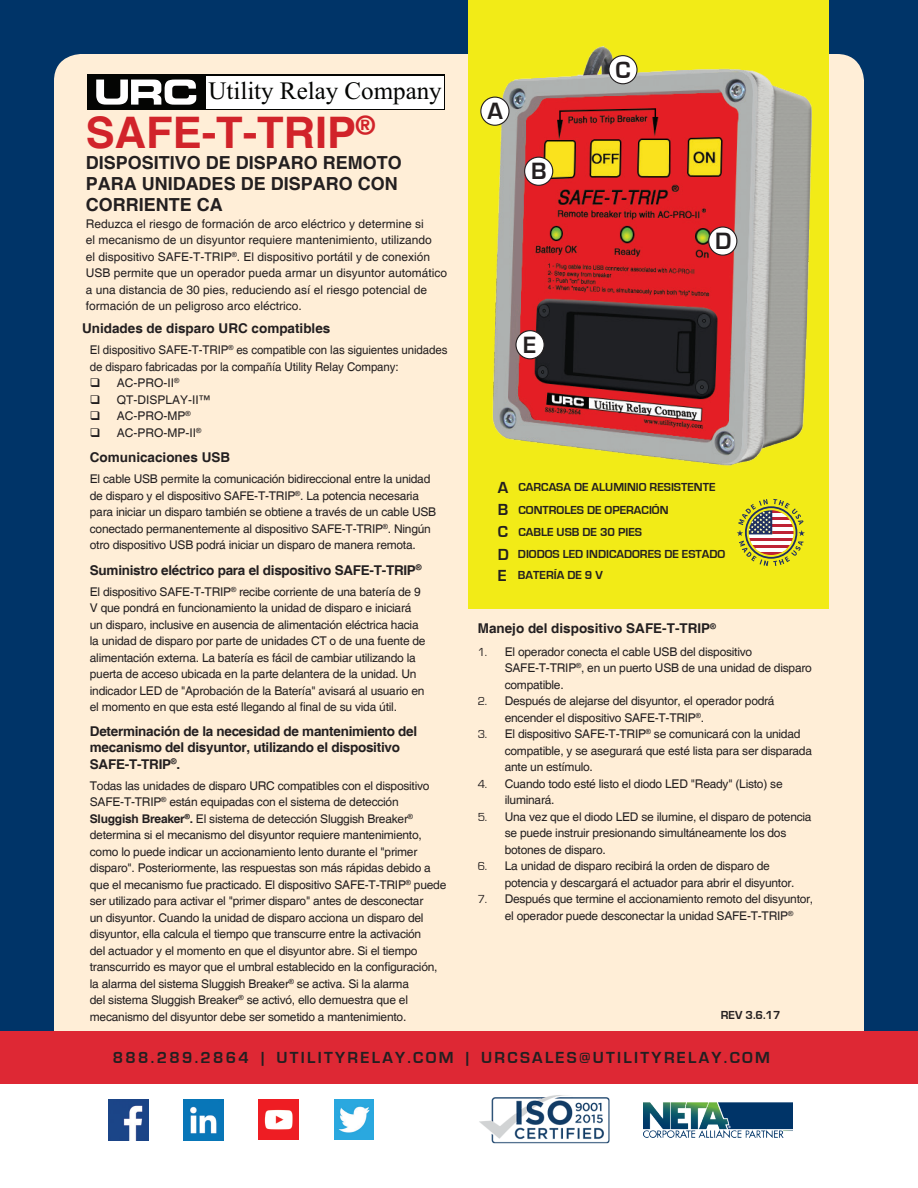
<style>
.page{position:relative;width:918px;height:1188px;background:#fff}
.page>*{position:absolute;margin:0;border:0;box-sizing:border-box;transform-origin:0 0}
.t1{font:700 43.5px "Helvetica";color:#d1232a}
.t2{font:25.05px "Times New Roman";color:#040503}
.t3{font:700 24.3px "Eurostile";color:#231f20}
.t4{font:700 18px/21px "Helvetica";color:#231f20}
.t5{font:700 16.5px "Eurostile";letter-spacing:.14em;color:#231f20}
.Bullets{font:700 13.5px/16.5px "Helvetica";letter-spacing:-.02em;color:#231f20}
.Bullets-2{font:700 13.5px "Helvetica";color:#231f20}
.Bullets-3{font:12px/16.5px "Helvetica";letter-spacing:-.02em;color:#231f20}
.Bullets-4{font:12px/16.5px "Helvetica";color:#231f20}
.Bullets-5{font:12px/16.5px "Helvetica";letter-spacing:-.02em;color:#231f20;scale:.96 1}
.t6{font:700 12px "Eurostile";color:#231f20}
.s1{font-weight:700}
.s2{font-family:"Eurostile"}
</style>
<div class="page">
<div style="left:0;top:0;width:918px;height:1163px;background:#003468"></div>
<div style="left:54px;top:54px;width:810px;height:1029px;background:#ffeed7;border-radius:27px"></div>
<div style="left:0;top:1083px;width:918px;height:105px;background:#fff"></div>
<div style="left:0;top:1031px;width:918px;height:52px;background:#de2834"></div>
<img style="left:644px;top:1102px;width:149px;height:36px">
<img style="left:108px;top:1099px;width:40px;height:41px">
<img style="left:184px;top:1099px;width:39px;height:41px">
<img style="left:335px;top:1100px;width:39px;height:40px">
<img style="left:259px;top:1100px;width:40px;height:40px">
<div style="left:468px;top:0;width:360px;height:608px;background:#f2eb17"></div>
<svg style="left:87px;top:75px;width:358px;height:35px;fill:#040503"></svg>
<div style="left:206px;top:76px;width:237px;height:32px;background:#fff"></div>
<svg style="left:96px;top:80px;width:100px;height:25px"></svg>
<img style="left:480px;top:40px;width:349px;height:431px">
<div style="left:516px;top:331px;width:28px;height:28px;background:#fff;border-radius:50%"></div>
<div style="left:515px;top:330px;width:30px;height:29px;border:1px solid #231f20;border-radius:50%"></div>
<div style="left:609px;top:56px;width:28px;height:28px;background:#fff;border-radius:50%"></div>
<div style="left:608px;top:55px;width:30px;height:29px;border:1px solid #231f20;border-radius:50%"></div>
<div style="left:709px;top:227px;width:28px;height:28px;background:#fff;border-radius:50%"></div>
<div style="left:708px;top:226px;width:29px;height:30px;border:1px solid #231f20;border-radius:50%"></div>
<div style="left:481px;top:97px;width:28px;height:28px;background:#fff;border-radius:50%"></div>
<div style="left:480px;top:97px;width:30px;height:29px;border:1px solid #231f20;border-radius:50%"></div>
<div style="left:525px;top:157px;width:28px;height:28px;background:#fff;border-radius:50%"></div>
<div style="left:524px;top:157px;width:29px;height:29px;border:1px solid #231f20;border-radius:50%"></div>
<svg style="left:737px;top:499px;width:68px;height:67px"></svg>
<img style="left:479px;top:1095px;width:131px;height:49px">
<p class="t2" style="left:208px;top:74px;width:235px">Utility Relay Company</p>
<p class="t1" style="left:86px;top:107px;width:291px">SAFE-T-TRIP<sup>®</sup></p>
<p class="t4" style="left:86px;top:153px;width:318px">DISPOSITIVO DE DISPARO REMOTO<br>PARA UNIDADES DE DISPARO CON<br>CORRIENTE CA</p>
<p class="Bullets-4" style="left:86px;top:216px;width:363px">Reduzca el riesgo de formación de arco eléctrico y determine si<br>el mecanismo de un disyuntor requiere mantenimiento, utilizando<br>el dispositivo SAFE-T-TRIP<sup>®</sup>. El dispositivo portátil y de conexión USB permite que un operador pueda armar un disyuntor automático a una distancia de 30 pies, reduciendo así el riesgo potencial de formación de un peligroso arco eléctrico.</p>
<p class="Bullets-2" style="left:82px;top:320px;width:250px">Unidades de disparo URC compatibles</p>
<p class="Bullets-5" style="left:90px;top:342px;width:374px">El dispositivo SAFE-T-TRIP<sup>®</sup> es compatible con las siguientes unidades de disparo fabricadas por la compañía Utility Relay Company:</p>
<p class="Bullets-3" style="left:117px;top:375px;width:64px">AC-PRO-II<sup>®</sup></p>
<p class="Bullets-4" style="left:117px;top:392px;width:96px">QT-DISPLAY-II™</p>
<p class="Bullets-3" style="left:117px;top:408px;width:75px">AC-PRO-MP<sup>®</sup></p>
<p class="Bullets-3" style="left:117px;top:425px;width:86px">AC-PRO-MP-II<sup>®</sup></p>
<p class="Bullets-2" style="left:90px;top:449px;width:142px">Comunicaciones USB</p>
<p class="Bullets-3" style="left:90px;top:471px;width:348px">El cable USB permite la comunicación bidireccional entre la unidad de disparo y el dispositivo SAFE-T-TRIP<sup>®</sup>. La potencia necesaria para iniciar un disparo también se obtiene a través de un cable USB conectado permanentemente al dispositivo SAFE-T-TRIP<sup>®</sup>. Ningún otro dispositivo USB podrá iniciar un disparo de manera remota.</p>
<p class="Bullets" style="left:90px;top:562px;width:333px">Suministro eléctrico para el dispositivo SAFE-T-TRIP<sup>®</sup></p>
<p class="Bullets-3" style="left:90px;top:584px;width:337px">El dispositivo SAFE-T-TRIP<sup>®</sup> recibe corriente de una batería de 9<br>V que pondrá en funcionamiento la unidad de disparo e iniciará un disparo, inclusive en ausencia de alimentación eléctrica hacia la unidad de disparo por parte de unidades CT o de una fuente de alimentación externa. La batería es fácil de cambiar utilizando la puerta de acceso ubicada en la parte delantera de la unidad. Un indicador LED de "Aprobación de la Batería" avisará al usuario en el momento en que esta esté llegando al final de su vida útil.</p>
<p class="Bullets" style="left:90px;top:723px;width:329px">Determinación de la necesidad de mantenimiento del mecanismo del disyuntor, utilizando el dispositivo<br>SAFE-T-TRIP<sup>®</sup>.</p>
<p class="Bullets-3" style="left:90px;top:778px;width:358px">Todas las unidades de disparo URC compatibles con el dispositivo SAFE-T-TRIP<sup>®</sup> están equipadas con el sistema de detección <span class="s1">Sluggish Breaker</span><sup>®</sup><span class="s1">.</span> El sistema de detección Sluggish Breaker<sup>® </sup>determina si el mecanismo del disyuntor requiere mantenimiento, como lo puede indicar un accionamiento lento durante el "primer disparo". Posteriormente, las respuestas son más rápidas debido a que el mecanismo fue practicado. El dispositivo SAFE-T-TRIP<sup>®</sup> puede ser utilizado para activar el "primer disparo" antes de desconectar<br>un disyuntor. Cuando la unidad de disparo acciona un disparo del disyuntor, ella calcula el tiempo que transcurre entre la activación<br>del actuador y el momento en que el disyuntor abre. Si el tiempo transcurrido es mayor que el umbral establecido en la configuración, la alarma del sistema Sluggish Breaker<sup>®</sup> se activa. Si la alarma<br>del sistema Sluggish Breaker<sup>®</sup> se activó, ello demuestra que el mecanismo del disyuntor debe ser sometido a mantenimiento.</p>
<p class="t3" style="left:488px;top:98px;width:17px">A</p>
<p class="t3" style="left:531px;top:158px;width:17px">B</p>
<p class="t3" style="left:523px;top:332px;width:15px">E</p>
<p class="t3" style="left:616px;top:57px;width:17px">C</p>
<p class="t3" style="left:715px;top:228px;width:18px">D</p>
<p class="t5" style="left:498px;top:478px;width:12px">A</p>
<p class="t6" style="left:519px;top:481px;width:199px">CARCASA DE ALUMINIO RESISTENTE</p>
<p class="t5" style="left:498px;top:501px;width:12px">B</p>
<p class="t6" style="left:519px;top:503px;width:152px">CONTROLES DE OPERACIÓN</p>
<p class="t5" style="left:498px;top:523px;width:12px">C</p>
<p class="t6" style="left:519px;top:526px;width:125px">CABLE USB DE 30 PIES</p>
<p class="t5" style="left:498px;top:545px;width:13px">D</p>
<p class="t6" style="left:518px;top:548px;width:209px">DIODOS LED INDICADORES DE ESTADO</p>
<p class="t5" style="left:498px;top:566px;width:10px">E</p>
<p class="t6" style="left:518px;top:569px;width:86px">BATERÍA DE 9 V</p>
<p class="Bullets-2" style="left:478px;top:620px;width:240px">Manejo del dispositivo SAFE-T-TRIP<sup>®</sup></p>
<p class="Bullets-3" style="left:505px;top:644px;width:309px;text-indent:-27px"><span class="s2">1.</span> El operador conecta el cable USB del dispositivo<br>SAFE-T-TRIP<sup>®</sup>, en un puerto USB de una unidad de disparo compatible.</p>
<p class="Bullets-3" style="left:505px;top:693px;width:271px;text-indent:-27px"><span class="s2">2.</span> Después de alejarse del disyuntor, el operador podrá encender el dispositivo SAFE-T-TRIP<sup>®</sup>.</p>
<p class="Bullets-3" style="left:505px;top:726px;width:309px;text-indent:-27px"><span class="s2">3.</span> El dispositivo SAFE-T-TRIP<sup>®</sup> se comunicará con la unidad compatible, y se asegurará que esté lista para ser disparada ante un estímulo.</p>
<p class="Bullets-3" style="left:505px;top:776px;width:279px;text-indent:-27px"><span class="s2">4.</span> Cuando todo esté listo el diodo LED "Ready" (Listo) se iluminará.</p>
<p class="Bullets-3" style="left:505px;top:809px;width:308px;text-indent:-27px"><span class="s2">5.</span> Una vez que el diodo LED se ilumine, el disparo de potencia se puede instruir presionando simultáneamente los dos botones de disparo.</p>
<p class="Bullets-3" style="left:505px;top:858px;width:291px;text-indent:-27px"><span class="s2">6.</span> La unidad de disparo recibirá la orden de disparo de potencia y descargará el actuador para abrir el disyuntor.</p>
<p class="Bullets-3" style="left:478px;top:891px;width:337px;text-align:center"><span class="s2">7.</span> Después que termine el accionamiento remoto del disyuntor, el operador puede desconectar la unidad SAFE-T-TRIP<sup>®</sup></p>
<p class="t6" style="left:721px;top:1009px;width:61px">REV 3.6.17</p>
<p class="t5" style="left:113px;top:1049px;width:659px">888.289.2864 | UTILITYRELAY.COM | URCSALES@UTILITYRELAY.COM</p>
</div>
